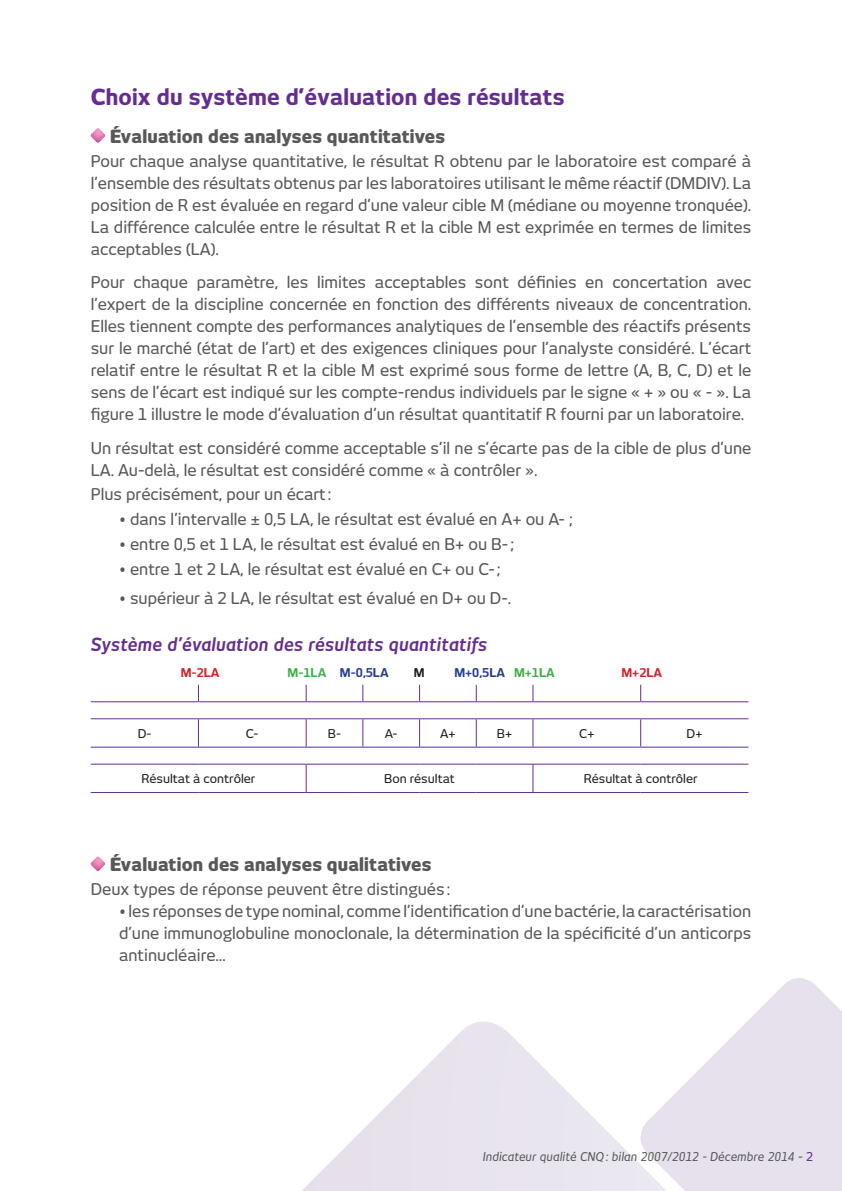
<style>
.page{position:relative;width:842px;height:1191px;background:#fff}
.page>*{position:absolute;margin:0;border:0;box-sizing:border-box;transform-origin:0 0}
.t1{font:800 22px "New June";letter-spacing:.01em;color:#652d91}
.t2{font:800 18px "New June";letter-spacing:.01em;color:#57585a}
.t3{font:italic 700 18px "New June";letter-spacing:.01em;color:#652d91}
.t4{font:500 16px/22px "New June";color:#57585a;text-align:justify}
.t5{font:500 12px "New June";color:#231f20}
.t6{font:italic 500 12px "New June";color:#57585a}
.t7{font:700 12px "New June";color:#253f8e}
.t8{font:700 12px "New June";color:#d1232a}
.t9{font:700 12px "New June";color:#231f20}
.s1{color:#40ae49}
.s2{font-style:normal}
.s3{font-style:normal;color:#652d91}
</style>
<div class="page">
<svg style="left:761px;top:978px;width:77px;height:30px"></svg>
<svg style="left:302px;top:1008px;width:540px;height:183px"></svg>
<svg style="left:90px;top:128px;width:16px;height:15px"></svg>
<svg style="left:198px;top:685px;width:1px;height:16px"></svg>
<svg style="left:306px;top:685px;width:1px;height:16px"></svg>
<svg style="left:362px;top:685px;width:1px;height:16px"></svg>
<svg style="left:419px;top:685px;width:1px;height:16px"></svg>
<svg style="left:476px;top:685px;width:1px;height:16px"></svg>
<svg style="left:532px;top:685px;width:1px;height:16px"></svg>
<svg style="left:640px;top:685px;width:1px;height:16px"></svg>
<hr style="left:91px;top:701px;width:107px;height:1px;background:#652d91">
<hr style="left:198px;top:701px;width:108px;height:1px;background:#652d91">
<hr style="left:306px;top:701px;width:57px;height:1px;background:#652d91">
<hr style="left:363px;top:701px;width:57px;height:1px;background:#652d91">
<hr style="left:420px;top:701px;width:56px;height:1px;background:#652d91">
<hr style="left:476px;top:701px;width:57px;height:1px;background:#652d91">
<hr style="left:533px;top:701px;width:108px;height:1px;background:#652d91">
<hr style="left:641px;top:701px;width:107px;height:1px;background:#652d91">
<hr style="left:91px;top:718px;width:107px;height:1px;background:#652d91">
<hr style="left:198px;top:718px;width:108px;height:1px;background:#652d91">
<svg style="left:198px;top:719px;width:1px;height:27px"></svg>
<hr style="left:306px;top:718px;width:57px;height:1px;background:#652d91">
<svg style="left:306px;top:719px;width:1px;height:27px"></svg>
<hr style="left:363px;top:718px;width:57px;height:1px;background:#652d91">
<svg style="left:362px;top:719px;width:1px;height:27px"></svg>
<hr style="left:420px;top:718px;width:56px;height:1px;background:#652d91">
<svg style="left:419px;top:719px;width:1px;height:27px"></svg>
<hr style="left:476px;top:718px;width:57px;height:1px;background:#652d91">
<svg style="left:476px;top:719px;width:1px;height:27px"></svg>
<hr style="left:533px;top:718px;width:108px;height:1px;background:#652d91">
<svg style="left:532px;top:719px;width:1px;height:27px"></svg>
<hr style="left:641px;top:718px;width:107px;height:1px;background:#652d91">
<svg style="left:640px;top:719px;width:1px;height:27px"></svg>
<hr style="left:91px;top:746px;width:107px;height:1px;background:#652d91">
<hr style="left:198px;top:746px;width:108px;height:1px;background:#652d91">
<hr style="left:306px;top:746px;width:57px;height:1px;background:#652d91">
<hr style="left:363px;top:746px;width:57px;height:1px;background:#652d91">
<hr style="left:420px;top:746px;width:56px;height:1px;background:#652d91">
<hr style="left:476px;top:746px;width:57px;height:1px;background:#652d91">
<hr style="left:533px;top:746px;width:108px;height:1px;background:#652d91">
<hr style="left:641px;top:746px;width:107px;height:1px;background:#652d91">
<hr style="left:91px;top:763px;width:107px;height:1px;background:#652d91">
<hr style="left:198px;top:763px;width:108px;height:1px;background:#652d91">
<hr style="left:306px;top:763px;width:57px;height:1px;background:#652d91">
<svg style="left:306px;top:764px;width:1px;height:28px"></svg>
<hr style="left:363px;top:763px;width:57px;height:1px;background:#652d91">
<hr style="left:420px;top:763px;width:56px;height:1px;background:#652d91">
<hr style="left:476px;top:763px;width:57px;height:1px;background:#652d91">
<hr style="left:533px;top:763px;width:108px;height:1px;background:#652d91">
<svg style="left:532px;top:764px;width:1px;height:28px"></svg>
<hr style="left:641px;top:763px;width:107px;height:1px;background:#652d91">
<hr style="left:91px;top:792px;width:107px;height:1px;background:#652d91">
<hr style="left:198px;top:792px;width:108px;height:1px;background:#652d91">
<hr style="left:306px;top:792px;width:57px;height:1px;background:#652d91">
<hr style="left:363px;top:792px;width:57px;height:1px;background:#652d91">
<hr style="left:420px;top:792px;width:56px;height:1px;background:#652d91">
<hr style="left:476px;top:792px;width:57px;height:1px;background:#652d91">
<hr style="left:533px;top:792px;width:108px;height:1px;background:#652d91">
<hr style="left:641px;top:792px;width:107px;height:1px;background:#652d91">
<svg style="left:90px;top:856px;width:16px;height:15px"></svg>
<h1 class="t1" style="left:91px;top:84px;width:475px">Choix du système d’évaluation des résultats</h1>
<p class="t2" style="left:110px;top:125px;width:336px">Évaluation des analyses quantitatives</p>
<p class="t4" style="left:91px;top:150px;width:662px">Pour chaque analyse quantitative, le résultat R obtenu par le laboratoire est comparé à l’ensemble des résultats obtenus par les laboratoires utilisant le même réactif (DMDIV). La position de R est évaluée en regard d’une valeur cible M (médiane ou moyenne tronquée).<br>La différence calculée entre le résultat R et la cible M est exprimée en termes de limites acceptables (LA).</p>
<p class="t4" style="left:91px;top:271px;width:662px">Pour chaque paramètre, les limites acceptables sont définies en concertation avec l’expert de la discipline concernée en fonction des différents niveaux de concentration.<br>Elles tiennent compte des performances analytiques de l’ensemble des réactifs présents sur le marché (état de l’art) et des exigences cliniques pour l’analyste considéré. L’écart relatif entre le résultat R et la cible M est exprimé sous forme de lettre (A, B, C, D) et le sens de l’écart est indiqué sur les compte-rendus individuels par le signe « + » ou « - ». La figure 1 illustre le mode d’évaluation d’un résultat quantitatif R fourni par un laboratoire.</p>
<p class="t4" style="left:91px;top:436px;width:662px">Un résultat est considéré comme acceptable s’il ne s’écarte pas de la cible de plus d’une<br>LA. Au-delà, le résultat est considéré comme « à contrôler ».</p>
<p class="t4" style="left:91px;top:483px;width:242px">Plus précisément, pour un écart :</p>
<p class="t4" style="left:119px;top:508px;width:455px">• dans l’intervalle ± 0,5 LA, le résultat est évalué en A+ ou A- ;</p>
<p class="t4" style="left:119px;top:533px;width:396px">• entre 0,5 et 1 LA, le résultat est évalué en B+ ou B- ;</p>
<p class="t4" style="left:119px;top:558px;width:383px">• entre 1 et 2 LA, le résultat est évalué en C+ ou C- ;</p>
<p class="t4" style="left:119px;top:586px;width:394px">• supérieur à 2 LA, le résultat est évalué en D+ ou D-.</p>
<p class="t3" style="left:91px;top:633px;width:398px">Système d’évaluation des résultats quantitatifs</p>
<p class="t8" style="left:181px;top:666px;width:40px">M-2LA</p>
<p class="t7" style="left:288px;top:666px;width:103px"><span class="s1">M-1LA</span> M-0,5LA</p>
<p class="t9" style="left:414px;top:666px;width:12px">M</p>
<p class="t7" style="left:454px;top:666px;width:102px">M+0,5LA <span class="s1">M+1LA</span></p>
<p class="t8" style="left:621px;top:666px;width:42px">M+2LA</p>
<p class="t5" style="left:138px;top:726px;width:15px">D-</p>
<p class="t5" style="left:246px;top:726px;width:14px">C-</p>
<p class="t5" style="left:328px;top:726px;width:15px">B-</p>
<p class="t5" style="left:385px;top:726px;width:14px">A-</p>
<p class="t5" style="left:440px;top:726px;width:17px">A+</p>
<p class="t5" style="left:497px;top:726px;width:17px">B+</p>
<p class="t5" style="left:579px;top:726px;width:17px">C+</p>
<p class="t5" style="left:687px;top:726px;width:17px">D+</p>
<p class="t5" style="left:142px;top:771px;width:115px">Résultat à contrôler</p>
<p class="t5" style="left:384px;top:771px;width:72px">Bon résultat</p>
<p class="t5" style="left:584px;top:771px;width:115px">Résultat à contrôler</p>
<p class="t2" style="left:110px;top:854px;width:323px">Évaluation des analyses qualitatives</p>
<p class="t4" style="left:91px;top:878px;width:361px">Deux types de réponse peuvent être distingués:</p>
<p class="t4" style="left:119px;top:900px;width:634px">• les réponses de type nominal, comme l’identification d’une bactérie, la caractérisation d’une immunoglobuline monoclonale, la détermination de la spécificité d’un anticorps antinucléaire…</p>
<p class="t6" style="left:483px;top:1149px;width:331px">Indicateur qualité CNQ: bilan 2007/2012 - Décembre 2014 <span class="s2">-</span> <span class="s3">2</span></p>
</div>
